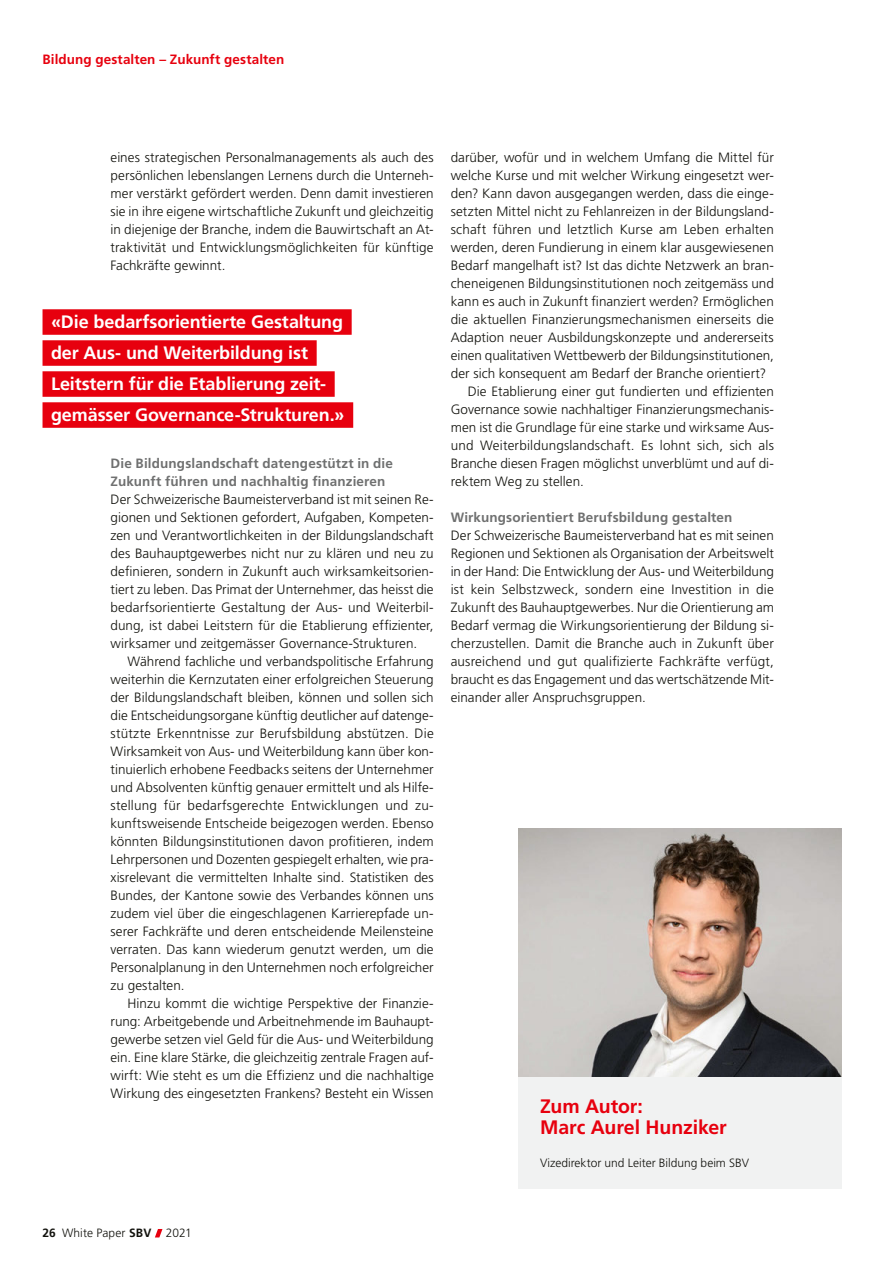
<style>
.page{position:relative;width:893px;height:1263px;background:#fff}
.page>*{position:absolute;margin:0;border:0;box-sizing:border-box;transform-origin:0 0}
.t1{font:700 19.5px/21px "Frutiger LT Std";letter-spacing:-.005em;color:#e7000e}
.t2{font:700 18px/31px "Frutiger LT Std";letter-spacing:-.005em;color:#fff}
.t3{font:300 13.5px/18px "Frutiger LT Std";letter-spacing:.005em;color:#12120d;text-align:justify}
.t4{font:700 13.5px/18px "Frutiger LT Std";letter-spacing:.01em;color:#6f7070}
.t5{font:700 13.5px "Frutiger LT Std";letter-spacing:.005em;color:#e7000e}
.t6{font:300 12px "Frutiger LT Std";color:#12120d}
.s1{font-weight:700}
</style>
<div class="page">
<hr style="left:892px;top:0;width:1px;height:1263px;background:#31546e">
<img style="left:519px;top:828px;width:323px;height:249px">
<svg style="left:155px;top:1229px;width:7px;height:8px"></svg>
<div style="left:43px;top:309px;width:309px;height:26px;background:#e7000e"></div>
<div style="left:43px;top:340px;width:274px;height:26px;background:#e7000e"></div>
<div style="left:43px;top:371px;width:292px;height:26px;background:#e7000e"></div>
<div style="left:43px;top:402px;width:310px;height:26px;background:#e7000e"></div>
<div style="left:519px;top:1077px;width:323px;height:111px;background:#f1f2f2"></div>
<p class="t5" style="left:43px;top:52px;width:243px">Bildung gestalten – Zukunft gestalten</p>
<p class="t3" style="left:111px;top:149px;width:325px">eines strategischen Personalmanagements als auch des persönlichen lebenslangen Lernens durch die Unterneh&shy;mer verstärkt gefördert werden. Denn damit investieren sie in ihre eigene wirtschaftliche Zukunft und gleichzeitig in diejenige der Branche, indem die Bauwirtschaft an At&shy;traktivität und Entwicklungsmöglichkeiten für künftige Fachkräfte gewinnt.</p>
<h2 class="t2" style="left:51px;top:307px;width:295px">«Die bedarfsorientierte Gestaltung der Aus- und Weiterbildung ist Leitstern für die Etablierung zeit&shy;gemässer Governance-Strukturen.»</h2>
<p class="t4" style="left:111px;top:454px;width:284px">Die Bildungslandschaft datengestützt in die<br>Zukunft führen und nachhaltig finanzieren</p>
<p class="t3" style="left:111px;top:491px;width:325px">Der Schweizerische Baumeisterverband ist mit seinen Re&shy;gionen und Sektionen gefordert, Aufgaben, Kompeten&shy;zen und Verantwortlichkeiten in der Bildungslandschaft des Bauhauptgewerbes nicht nur zu klären und neu zu definieren, sondern in Zukunft auch wirksamkeitsorien&shy;tiert zu leben. Das Primat der Unternehmer, das heisst die bedarfsorientierte Gestaltung der Aus- und Weiterbil&shy;dung, ist dabei Leitstern für die Etablierung effizienter, wirksamer und zeitgemässer Governance-Strukturen.</p>
<p class="t3" style="left:111px;top:652px;width:325px;text-indent:17px">Während fachliche und verbandspolitische Erfahrung weiterhin die Kernzutaten einer erfolgreichen Steuerung der Bildungslandschaft bleiben, können und sollen sich die Entscheidungsorgane künftig deutlicher auf datenge&shy;stützte Erkenntnisse zur Berufsbildung abstützen. Die Wirksamkeit von Aus- und Weiterbildung kann über kon&shy;tinuierlich erhobene Feedbacks seitens der Unternehmer und Absolventen künftig genauer ermittelt und als Hilfe&shy;stellung für bedarfsgerechte Entwicklungen und zu&shy;kunftsweisende Entscheide beigezogen werden. Ebenso könnten Bildungsinstitutionen davon profitieren, indem Lehrpersonen und Dozenten gespiegelt erhalten, wie pra&shy;xisrelevant die vermittelten Inhalte sind. Statistiken des Bundes, der Kantone sowie des Verbandes können uns zudem viel über die eingeschlagenen Karrierepfade un&shy;serer Fachkräfte und deren entscheidende Meilensteine verraten. Das kann wiederum genutzt werden, um die Personalplanung in den Unternehmen noch erfolgreicher zu gestalten.</p>
<p class="t3" style="left:111px;top:994px;width:325px;text-indent:17px">Hinzu kommt die wichtige Perspektive der Finanzie&shy;rung: Arbeitgebende und Arbeitnehmende im Bauhaupt&shy;gewerbe setzen viel Geld für die Aus- und Weiterbildung ein. Eine klare Stärke, die gleichzeitig zentrale Fragen auf&shy;wirft: Wie steht es um die Effizienz und die nachhaltige Wirkung des eingesetzten Frankens? Besteht ein Wissen</p>
<p class="t3" style="left:451px;top:148px;width:325px">darüber, wofür und in welchem Umfang die Mittel für</p>
<p class="t3" style="left:451px;top:166px;width:325px">welche Kurse und mit welcher Wirkung eingesetzt wer-</p>
<p class="t3" style="left:451px;top:184px;width:325px">den? Kann davon ausgegangen werden, dass die einge-</p>
<p class="t3" style="left:451px;top:202px;width:325px">setzten Mittel nicht zu Fehlanreizen in der Bildungsland-</p>
<p class="t3" style="left:451px;top:220px;width:325px">schaft führen und letztlich Kurse am Leben erhalten</p>
<p class="t3" style="left:451px;top:238px;width:325px">werden, deren Fundierung in einem klar ausgewiesenen</p>
<p class="t3" style="left:451px;top:256px;width:325px">Bedarf mangelhaft ist? Ist das dichte Netzwerk an bran-</p>
<p class="t3" style="left:451px;top:274px;width:325px">cheneigenen Bildungsinstitutionen noch zeitgemäss und</p>
<p class="t3" style="left:451px;top:292px;width:325px">kann es auch in Zukunft finanziert werden? Ermöglichen</p>
<p class="t3" style="left:451px;top:310px;width:325px">die aktuellen Finanzierungsmechanismen einerseits die</p>
<p class="t3" style="left:451px;top:328px;width:325px">Adaption neuer Ausbildungskonzepte und andererseits</p>
<p class="t3" style="left:451px;top:346px;width:325px">einen qualitativen Wettbewerb der Bildungsinstitutionen,</p>
<p class="t3" style="left:451px;top:364px;width:317px">der sich konsequent am Bedarf der Branche orientiert?</p>
<p class="t3" style="left:468px;top:382px;width:308px">Die Etablierung einer gut fundierten und effizienten</p>
<p class="t3" style="left:451px;top:400px;width:325px">Governance sowie nachhaltiger Finanzierungsmechanis-</p>
<p class="t3" style="left:451px;top:418px;width:325px">men ist die Grundlage für eine starke und wirksame Aus-</p>
<p class="t3" style="left:451px;top:436px;width:325px">und Weiterbildungslandschaft. Es lohnt sich, sich als</p>
<p class="t3" style="left:451px;top:454px;width:325px">Branche diesen Fragen möglichst unverblümt und auf di-</p>
<p class="t3" style="left:451px;top:472px;width:135px">rektem Weg zu stellen.</p>
<p class="t4" style="left:451px;top:508px;width:283px">Wirkungsorientiert Berufsbildung gestalten</p>
<p class="t3" style="left:451px;top:526px;width:325px">Der Schweizerische Baumeisterverband hat es mit seinen Regionen und Sektionen als Organisation der Arbeitswelt in der Hand: Die Entwicklung der Aus- und Weiterbildung ist kein Selbstzweck, sondern eine Investition in die Zukunft des Bauhauptgewerbes. Nur die Orientierung am Bedarf vermag die Wirkungsorientierung der Bildung si&shy;cherzustellen. Damit die Branche auch in Zukunft über ausreichend und gut qualifizierte Fachkräfte verfügt, braucht es das Engagement und das wertschätzende Mit&shy;einander aller Anspruchsgruppen.</p>
<h1 class="t1" style="left:540px;top:1096px;width:188px">Zum Autor:<br>Marc Aurel Hunziker</h1>
<p class="t6" style="left:540px;top:1156px;width:211px">Vizedirektor und Leiter Bildung beim SBV</p>
<p class="t6" style="left:43px;top:1226px;width:151px"><span class="s1">26</span> White Paper <span class="s1">SBV</span> 2021</p>
</div>
